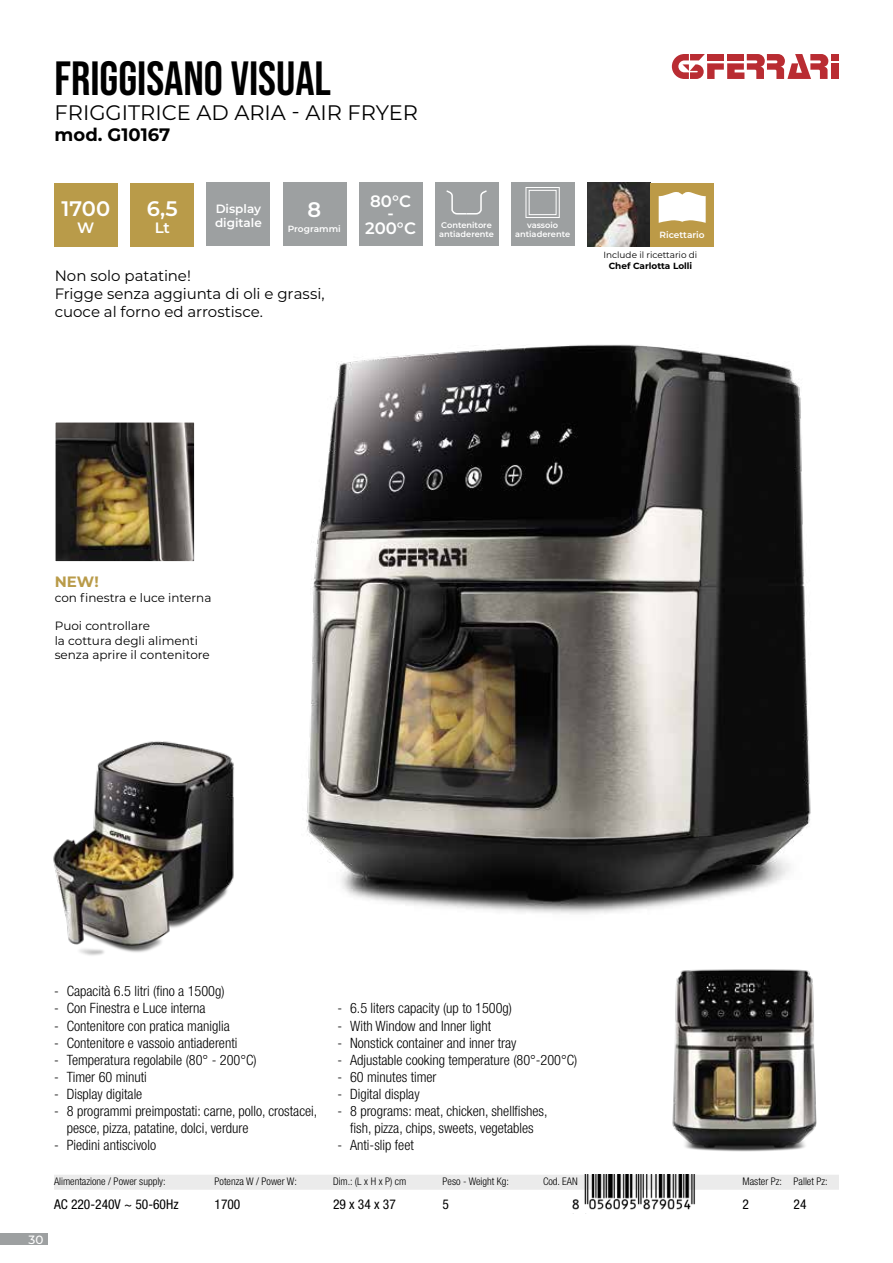
<style>
.page{position:relative;width:893px;height:1263px;background:#fff}
.page>*{position:absolute;margin:0;border:0;box-sizing:border-box;transform-origin:0 0}
.t1{font:48px "Bebas Neue";color:#000}
.t2{font:21px "Montserrat";color:#000}
.t3{font:600 21px "Montserrat";color:#fff}
.t4{font:700 18px "Montserrat";color:#000}
.t5{font:600 16.5px/12px "Montserrat";color:#fff;text-align:center}
.t6{font:15px/18px "Montserrat";letter-spacing:-.005em;color:#000}
.t7{font:700 15px "Montserrat";color:#b99b49}
.t8{font:600 15px "Montserrat";color:#fff}
.t9{font:300 condensed 14.25px/17.1px "Helvetica Neue LT Std";color:#000}
.t10{font:condensed 13.5px "Helvetica Neue LT Std";color:#000}
.t11{font:12px/14.4px "Montserrat";color:#000}
.t12{font:600 12px/14.4px "Montserrat";color:#fff}
.t13{font:500 12px "Montserrat";color:#fff}
.t14{font:300 condensed 10.5px "Helvetica Neue LT Std";color:#000}
.t15{font:600 9px "Montserrat";color:#fff}
.t16{font:8.85px "Montserrat";color:#000}
.t17{font:700 8.85px "Montserrat";color:#000}
.t18{font:600 8.25px/9px "Montserrat";color:#fff}
</style>
<div class="page">
<div style="left:0;top:1233px;width:48px;height:12px;background:#9da0a1"></div>
<div style="left:831px;top:63px;width:8px;height:16px;background:#b92c32"></div>
<div style="left:831px;top:54px;width:8px;height:6px;background:#b92c32"></div>
<svg style="left:672px;top:54px;width:156px;height:25px"></svg>
<img style="left:306px;top:344px;width:505px;height:570px">
<div style="left:54px;top:1175px;width:785px;height:15px;background:#ebebeb"></div>
<div style="left:283px;top:183px;width:63px;height:63px;background:#9da0a1"></div>
<div style="left:207px;top:183px;width:63px;height:63px;background:#9da0a1"></div>
<div style="left:54px;top:183px;width:64px;height:63px;background:#b99b49"></div>
<div style="left:131px;top:183px;width:63px;height:63px;background:#b99b49"></div>
<div style="left:435px;top:183px;width:63px;height:63px;background:#9da0a1"></div>
<svg style="left:446px;top:190px;width:41px;height:25px"></svg>
<img style="left:587px;top:183px;width:63px;height:63px">
<div style="left:650px;top:183px;width:64px;height:63px;background:#bc9a47"></div>
<svg style="left:659px;top:192px;width:47px;height:31px"></svg>
<div style="left:511px;top:183px;width:63px;height:63px;background:#9da0a1"></div>
<div style="left:526px;top:187px;width:34px;height:31px;border:1px solid #fff"></div>
<div style="left:529px;top:190px;width:27px;height:25px;border:1px solid #fff"></div>
<img style="left:53px;top:741px;width:181px;height:215px">
<img style="left:672px;top:969px;width:145px;height:183px">
<img style="left:57px;top:424px;width:136px;height:136px">
<div style="left:55px;top:422px;width:140px;height:140px;border:1px solid #fff"></div>
<div style="left:359px;top:183px;width:63px;height:63px;background:#9da0a1"></div>
<img style="left:572px;top:1175px;width:123px;height:35px">
<h1 class="t1" style="left:55px;top:51px;width:278px">FRIGGISANO VISUAL</h1>
<h2 class="t2" style="left:55px;top:98px;width:365px">FRIGGITRICE AD ARIA - AIR FRYER</h2>
<p class="t4" style="left:55px;top:122px;width:117px">mod. G10167</p>
<h2 class="t3" style="left:62px;top:194px;width:50px">1700</h2>
<p class="t8" style="left:77px;top:217px;width:19px">W</p>
<p class="t5" style="left:370px;top:194px;width:42px">80°C -</p>
<p class="t5" style="left:365px;top:221px;width:52px">200°C</p>
<h2 class="t3" style="left:147px;top:194px;width:32px">6,5</h2>
<p class="t8" style="left:155px;top:217px;width:17px">Lt</p>
<p class="t18" style="left:439px;top:220px;width:57px">Contenitore antiaderente</p>
<h2 class="t3" style="left:307px;top:195px;width:15px">8</h2>
<p class="t15" style="left:288px;top:222px;width:54px">Programmi</p>
<p class="t12" style="left:215px;top:201px;width:48px">Display digitale</p>
<p class="t6" style="left:55px;top:266px;width:271px">Non solo patatine!<br>Frigge senza aggiunta di oli e grassi, cuoce al forno ed arrostisce.</p>
<p class="t18" style="left:515px;top:220px;width:57px;text-align:center">vassoio antiaderente</p>
<p class="t15" style="left:660px;top:229px;width:47px">Ricettario</p>
<p class="t16" style="left:604px;top:249px;width:95px">Include il ricettario di</p>
<p class="t17" style="left:609px;top:259px;width:85px">Chef Carlotta Lolli</p>
<p class="t7" style="left:55px;top:571px;width:45px">NEW!</p>
<p class="t11" style="left:55px;top:590px;width:158px">con finestra e luce interna</p>
<p class="t11" style="left:55px;top:618px;width:157px">Puoi controllare<br>la cottura degli alimenti senza aprire il contenitore</p>
<p class="t13" style="left:29px;top:1231px;width:16px">30</p>
<p class="t9" style="left:54px;top:983px;width:172px">- Capacità 6.5 litri (fino a 1500g)</p>
<p class="t9" style="left:54px;top:1000px;width:153px">- Con Finestra e Luce interna</p>
<p class="t9" style="left:54px;top:1017px;width:177px">- Contenitore con pratica maniglia</p>
<p class="t9" style="left:54px;top:1034px;width:185px">- Contenitore e vassoio antiaderenti</p>
<p class="t9" style="left:54px;top:1051px;width:204px">- Temperatura regolabile (80° - 200°C)</p>
<p class="t9" style="left:54px;top:1068px;width:94px">- Timer 60 minuti</p>
<p class="t9" style="left:54px;top:1085px;width:90px">- Display digitale</p>
<p class="t9" style="left:67px;top:1102px;width:252px;text-indent:-13px">- 8 programmi preimpostati: carne, pollo, crostacei, pesce, pizza, patatine, dolci, verdure</p>
<p class="t9" style="left:54px;top:1136px;width:104px">- Piedini antiscivolo</p>
<p class="t9" style="left:337px;top:1000px;width:176px">- 6.5 liters capacity (up to 1500g)</p>
<p class="t9" style="left:337px;top:1017px;width:156px">- With Window and Inner light</p>
<p class="t9" style="left:337px;top:1034px;width:181px">- Nonstick container and inner tray</p>
<p class="t9" style="left:337px;top:1051px;width:242px">- Adjustable cooking temperature (80°-200°C)</p>
<p class="t9" style="left:337px;top:1068px;width:101px">- 60 minutes timer</p>
<p class="t9" style="left:337px;top:1085px;width:84px">- Digital display</p>
<p class="t9" style="left:337px;top:1102px;width:212px;text-align:center">- 8 programs: meat, chicken, shellfishes, fish, pizza, chips, sweets, vegetables</p>
<p class="t9" style="left:337px;top:1136px;width:78px">- Anti-slip feet</p>
<p class="t14" style="left:54px;top:1176px;width:113px">Alimentazione / Power supply:</p>
<p class="t14" style="left:215px;top:1176px;width:84px">Potenza W / Power W:</p>
<p class="t14" style="left:333px;top:1176px;width:75px">Dim.: (L x H x P) cm</p>
<p class="t14" style="left:443px;top:1176px;width:68px">Peso - Weight Kg:</p>
<p class="t14" style="left:543px;top:1176px;width:36px">Cod. EAN</p>
<p class="t14" style="left:743px;top:1176px;width:87px">Master Pz: Pallet Pz:</p>
<p class="t10" style="left:54px;top:1196px;width:126px">AC 220-240V ~ 50-60Hz</p>
<p class="t10" style="left:215px;top:1196px;width:27px">1700</p>
<p class="t10" style="left:333px;top:1196px;width:64px">29 x 34 x 37</p>
<p class="t10" style="left:443px;top:1196px;width:8px">5</p>
<p class="t10" style="left:742px;top:1196px;width:8px">2</p>
<p class="t10" style="left:794px;top:1196px;width:14px">24</p>
</div>
